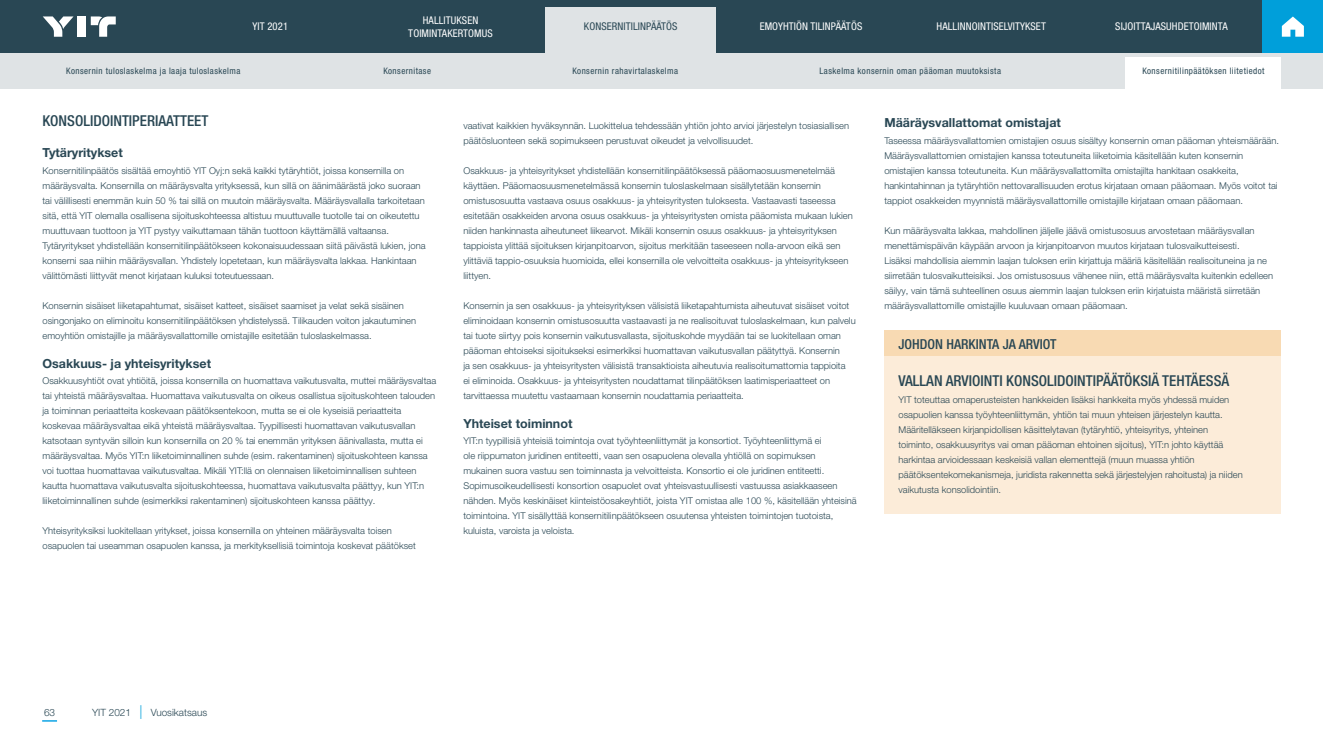
<style>
.page{position:relative;width:1323px;height:745px;background:#fff}
.page>*{position:absolute;margin:0;border:0;box-sizing:border-box;transform-origin:0 0}
.t1{font:500 condensed 15px "Helvetica Neue LT Pro";color:#294754}
.t2{font:500 condensed 13.75px "Helvetica Neue LT Pro";color:#294754}
.t3{font:700 12.5px "Helvetica Neue LT Pro";color:#294754}
.t4{font:condensed 10.62px/12.5px "Helvetica Neue LT Pro";letter-spacing:.01em;color:#fff;text-align:center}
.t5{font:condensed 10.62px "Helvetica Neue LT Pro";letter-spacing:.01em;color:#294754}
.t6{font:300 10px "Helvetica Neue LT Pro";color:#294754}
.t7{font:300 9.38px/15px "Helvetica Neue LT Pro";color:#294754}
.t8{font:condensed 9px "Helvetica Neue LT Pro";letter-spacing:.05em;color:#294754}
.s1{font-size:13.75px;color:#009fda}
</style>
<div class="page">
<svg style="left:42px;top:720px;width:15px;height:1px"></svg>
<div style="left:884px;top:329px;width:396px;height:28px;background:#f8dab3"></div>
<div style="left:884px;top:356px;width:396px;height:36px;background:#fcecd9"></div>
<div style="left:884px;top:389px;width:396px;height:124px;background:#fcecd9"></div>
<div style="left:0;top:0;width:1323px;height:53px;background:#294754"></div>
<div style="left:77px;top:16px;width:9px;height:21px;background:#fff"></div>
<svg style="left:91px;top:16px;width:25px;height:21px"></svg>
<svg style="left:43px;top:16px;width:31px;height:21px"></svg>
<div style="left:1263px;top:0;width:60px;height:53px;background:#009fda"></div>
<svg style="left:1282px;top:17px;width:22px;height:20px"></svg>
<div style="left:546px;top:7px;width:170px;height:46px;background:#dfe3e5"></div>
<div style="left:0;top:53px;width:1323px;height:36px;background:#dfe3e5"></div>
<div style="left:1125px;top:57px;width:155px;height:32px;background:#fff"></div>
<p class="t4" style="left:252px;top:20px;width:37px">YIT 2021</p>
<p class="t4" style="left:408px;top:14px;width:86px">HALLITUKSEN<br>TOIMINTAKERTOMUS</p>
<p class="t4" style="left:760px;top:20px;width:104px">EMOYHTIÖN TILINPÄÄTÖS</p>
<p class="t4" style="left:936px;top:20px;width:111px">HALLINNOINTISELVITYKSET</p>
<p class="t4" style="left:1115px;top:20px;width:114px">SIJOITTAJASUHDETOIMINTA</p>
<p class="t5" style="left:584px;top:20px;width:95px">KONSERNITILINPÄÄTÖS</p>
<p class="t8" style="left:66px;top:66px;width:176px">Konsernin tuloslaskelma ja laaja tuloslaskelma</p>
<p class="t8" style="left:383px;top:66px;width:49px">Konsernitase</p>
<p class="t8" style="left:572px;top:66px;width:107px">Konsernin rahavirtalaskelma</p>
<p class="t8" style="left:819px;top:66px;width:183px">Laskelma konsernin oman pääoman muutoksista</p>
<p class="t8" style="left:1142px;top:66px;width:124px">Konsernitilinpäätöksen liitetiedot</p>
<h1 class="t1" style="left:43px;top:112px;width:167px">KONSOLIDOINTIPERIAATTEET</h1>
<h3 class="t3" style="left:43px;top:145px;width:82px">Tytäryritykset</h3>
<p class="t7" style="left:43px;top:162px;width:385px">Konsernitilinpäätös sisältää emoyhtiö YIT Oyj:n sekä kaikki tytäryhtiöt, joissa konsernilla on määräysvalta. Konsernilla on määräysvalta yrityksessä, kun sillä on äänimäärästä joko suoraan tai välillisesti enemmän kuin 50 % tai sillä on muutoin määräysvalta. Määräysvallalla tarkoitetaan sitä, että YIT olemalla osallisena sijoituskohteessa altistuu muuttuvalle tuotolle tai on oikeutettu muuttuvaan tuottoon ja YIT pystyy vaikuttamaan tähän tuottoon käyttämällä valtaansa.<br>Tytäryritykset yhdistellään konsernitilinpäätökseen kokonaisuudessaan siitä päivästä lukien, jona konserni saa niihin määräysvallan. Yhdistely lopetetaan, kun määräysvalta lakkaa. Hankintaan välittömästi liittyvät menot kirjataan kuluksi toteutuessaan.</p>
<p class="t7" style="left:43px;top:297px;width:375px">Konsernin sisäiset liiketapahtumat, sisäiset katteet, sisäiset saamiset ja velat sekä sisäinen osingonjako on eliminoitu konsernitilinpäätöksen yhdistelyssä. Tilikauden voiton jakautuminen emoyhtiön omistajille ja määräysvallattomille omistajille esitetään tuloslaskelmassa.</p>
<h3 class="t3" style="left:43px;top:355px;width:170px">Osakkuus- ja yhteisyritykset</h3>
<p class="t7" style="left:43px;top:372px;width:395px">Osakkuusyhtiöt ovat yhtiöitä, joissa konsernilla on huomattava vaikutusvalta, muttei määräysvaltaa tai yhteistä määräysvaltaa. Huomattava vaikutusvalta on oikeus osallistua sijoituskohteen talouden ja toiminnan periaatteita koskevaan päätöksentekoon, mutta se ei ole kyseisiä periaatteita koskevaa määräysvaltaa eikä yhteistä määräysvaltaa. Tyypillisesti huomattavan vaikutusvallan katsotaan syntyvän silloin kun konsernilla on 20 % tai enemmän yrityksen äänivallasta, mutta ei määräysvaltaa. Myös YIT:n liiketoiminnallinen suhde (esim. rakentaminen) sijoituskohteen kanssa voi tuottaa huomattavaa vaikutusvaltaa. Mikäli YIT:llä on olennaisen liiketoiminnallisen suhteen kautta huomattava vaikutusvalta sijoituskohteessa, huomattava vaikutusvalta päättyy, kun YIT:n liiketoiminnallinen suhde (esimerkiksi rakentaminen) sijoituskohteen kanssa päättyy.</p>
<p class="t7" style="left:43px;top:522px;width:375px">Yhteisyrityksiksi luokitellaan yritykset, joissa konsernilla on yhteinen määräysvalta toisen osapuolen tai useamman osapuolen kanssa, ja merkityksellisiä toimintoja koskevat päätökset</p>
<p class="t7" style="left:463px;top:117px;width:387px">vaativat kaikkien hyväksynnän. Luokittelua tehdessään yhtiön johto arvioi järjestelyn tosiasiallisen päätösluonteen sekä sopimukseen perustuvat oikeudet ja velvollisuudet.</p>
<p class="t7" style="left:463px;top:162px;width:391px">Osakkuus- ja yhteisyritykset yhdistellään konsernitilinpäätöksessä pääomaosuusmenetelmää käyttäen. Pääomaosuusmenetelmässä konsernin tuloslaskelmaan sisällytetään konsernin omistusosuutta vastaava osuus osakkuus- ja yhteisyritysten tuloksesta. Vastaavasti taseessa esitetään osakkeiden arvona osuus osakkuus- ja yhteisyritysten omista pääomista mukaan lukien niiden hankinnasta aiheutuneet liikearvot. Mikäli konsernin osuus osakkuus- ja yhteisyrityksen tappioista ylittää sijoituksen kirjanpitoarvon, sijoitus merkitään taseeseen nolla-arvoon eikä sen ylittäviä tappio-osuuksia huomioida, ellei konsernilla ole velvoitteita osakkuus- ja yhteisyritykseen liittyen.</p>
<p class="t7" style="left:463px;top:297px;width:394px">Konsernin ja sen osakkuus- ja yhteisyrityksen välisistä liiketapahtumista aiheutuvat sisäiset voitot eliminoidaan konsernin omistusosuutta vastaavasti ja ne realisoituvat tuloslaskelmaan, kun palvelu tai tuote siirtyy pois konsernin vaikutusvallasta, sijoituskohde myydään tai se luokitellaan oman pääoman ehtoiseksi sijoitukseksi esimerkiksi huomattavan vaikutusvallan päätyttyä. Konsernin<br>ja sen osakkuus- ja yhteisyritysten välisistä transaktioista aiheutuvia realisoitumattomia tappioita<br>ei eliminoida. Osakkuus- ja yhteisyritysten noudattamat tilinpäätöksen laatimisperiaatteet on tarvittaessa muutettu vastaamaan konsernin noudattamia periaatteita.</p>
<h3 class="t3" style="left:463px;top:415px;width:110px">Yhteiset toiminnot</h3>
<p class="t7" style="left:463px;top:432px;width:395px">YIT:n tyypillisiä yhteisiä toimintoja ovat työyhteenliittymät ja konsortiot. Työyhteenliittymä ei<br>ole riippumaton juridinen entiteetti, vaan sen osapuolena olevalla yhtiöllä on sopimuksen mukainen suora vastuu sen toiminnasta ja velvoitteista. Konsortio ei ole juridinen entiteetti.<br>Sopimusoikeudellisesti konsortion osapuolet ovat yhteisvastuullisesti vastuussa asiakkaaseen nähden. Myös keskinäiset kiinteistöosakeyhtiöt, joista YIT omistaa alle 100 %, käsitellään yhteisinä toimintoina. YIT sisällyttää konsernitilinpäätökseen osuutensa yhteisten toimintojen tuotoista, kuluista, varoista ja veloista.</p>
<h3 class="t3" style="left:884px;top:115px;width:178px">Määräysvallattomat omistajat</h3>
<p class="t7" style="left:884px;top:132px;width:396px">Taseessa määräysvallattomien omistajien osuus sisältyy konsernin oman pääoman yhteismäärään.<br>Määräysvallattomien omistajien kanssa toteutuneita liiketoimia käsitellään kuten konsernin omistajien kanssa toteutuneita. Kun määräysvallattomilta omistajilta hankitaan osakkeita, hankintahinnan ja tytäryhtiön nettovarallisuuden erotus kirjataan omaan pääomaan. Myös voitot tai tappiot osakkeiden myynnistä määräysvallattomille omistajille kirjataan omaan pääomaan.</p>
<p class="t7" style="left:884px;top:222px;width:390px">Kun määräysvalta lakkaa, mahdollinen jäljelle jäävä omistusosuus arvostetaan määräysvallan menettämispäivän käypään arvoon ja kirjanpitoarvon muutos kirjataan tulosvaikutteisesti.<br>Lisäksi mahdollisia aiemmin laajan tuloksen eriin kirjattuja määriä käsitellään realisoituneina ja ne siirretään tulosvaikutteisiksi. Jos omistusosuus vähenee niin, että määräysvalta kuitenkin edelleen säilyy, vain tämä suhteellinen osuus aiemmin laajan tuloksen eriin kirjatuista määristä siirretään määräysvallattomille omistajille kuuluvaan omaan pääomaan.</p>
<h2 class="t2" style="left:898px;top:335px;width:159px">JOHDON HARKINTA JA ARVIOT</h2>
<h1 class="t1" style="left:898px;top:371px;width:332px">VALLAN ARVIOINTI KONSOLIDOINTIPÄÄTÖKSIÄ TEHTÄESSÄ</h1>
<p class="t7" style="left:898px;top:392px;width:346px">YIT toteuttaa omaperusteisten hankkeiden lisäksi hankkeita myös yhdessä muiden osapuolien kanssa työyhteenliittymän, yhtiön tai muun yhteisen järjestelyn kautta.<br>Määritelläkseen kirjanpidollisen käsittelytavan (tytäryhtiö, yhteisyritys, yhteinen toiminto, osakkuusyritys vai oman pääoman ehtoinen sijoitus), YIT:n johto käyttää harkintaa arvioidessaan keskeisiä vallan elementtejä (muun muassa yhtiön päätöksentekomekanismeja, juridista rakennetta sekä järjestelyjen rahoitusta) ja niiden vaikutusta konsolidointiin.</p>
<p class="t6" style="left:44px;top:705px;width:13px">63</p>
<p class="t6" style="left:92px;top:705px;width:117px">YIT 2021 <span class="s1">|</span> Vuosikatsaus</p>
</div>
